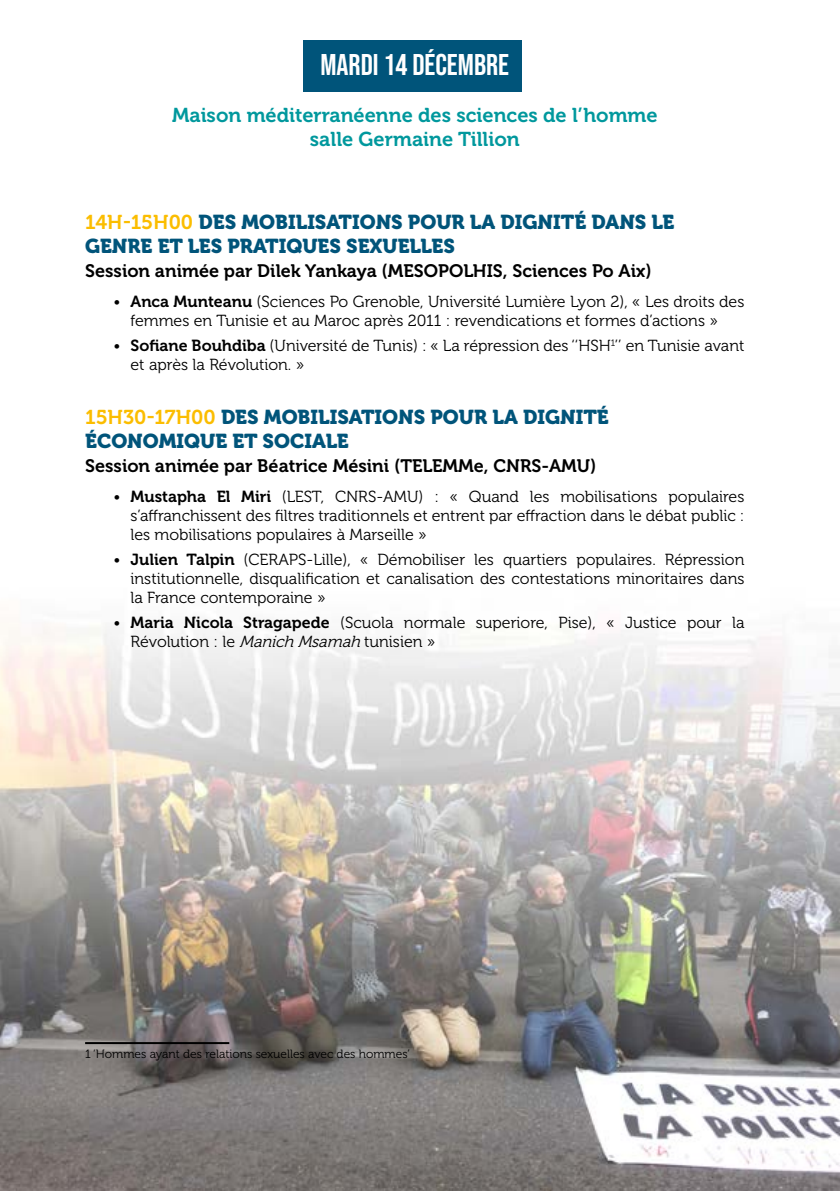
<style>
.page{position:relative;width:840px;height:1191px;background:#fff}
.page>*{position:absolute;margin:0;border:0;box-sizing:border-box;transform-origin:0 0}
.t1{font:30px "Bebas Neue";color:#fff}
.t2{font:20px/24px "Museo 900";color:#00547a}
.t3{font:20px/24px "Museo 700";color:#00989d;text-align:center}
.t4{font:18px "Museo 700";color:#000}
.t5{font:16px/19px "Museo 300";color:#000}
.t6{font:12px "Museo 300";color:#000}
.s1{font-family:"Museo 700";color:#fbbd00}
.s2{font-family:"Museo 700"}
.s3{font-style:italic}
</style>
<div class="page">
<div style="left:302px;top:40px;width:219px;height:51px;background:#00547a"></div>
<img style="left:0;top:623px;width:839px;height:568px">
<hr style="left:85px;top:1042px;width:144px;height:2px;background:#000">
<h1 class="t1" style="left:320px;top:48px;width:190px">MARDI 14 DÉCEMBRE</h1>
<p class="t3" style="left:172px;top:103px;width:487px">Maison méditerranéenne des sciences de l’homme salle Germaine Tillion</p>
<p class="t2" style="left:85px;top:210px;width:590px"><span class="s1">14H-15H00</span> DES MOBILISATIONS POUR LA DIGNITÉ DANS LE<br>GENRE ET LES PRATIQUES SEXUELLES</p>
<p class="t4" style="left:85px;top:261px;width:567px">Session animée par Dilek Yankaya (MESOPOLHIS, Sciences Po Aix)</p>
<p class="t5" style="left:130px;top:293px;width:615px;text-indent:-17px">• <span class="s2">Anca Munteanu</span> (Sciences Po Grenoble, Université Lumière Lyon 2), « Les droits des femmes en Tunisie et au Maroc après 2011 : revendications et formes d’actions »</p>
<p class="t5" style="left:130px;top:336px;width:615px;text-indent:-17px">• <span class="s2">Sofiane Bouhdiba</span> (Université de Tunis) : « La répression des ‘‘HSH<sup>1</sup>’’ en Tunisie avant et après la Révolution. »</p>
<p class="t2" style="left:85px;top:405px;width:525px"><span class="s1">15H30-17H00</span> DES MOBILISATIONS POUR LA DIGNITÉ<br>ÉCONOMIQUE ET SOCIALE</p>
<p class="t4" style="left:85px;top:455px;width:512px">Session animée par Béatrice Mésini (TELEMMe, CNRS-AMU)</p>
<p class="t5" style="left:130px;top:487px;width:615px;text-align:justify;text-indent:-17px">• <span class="s2">Mustapha El Miri</span> (LEST, CNRS-AMU) : « Quand les mobilisations populaires s’affranchissent des filtres traditionnels et entrent par effraction dans le débat public : les mobilisations populaires à Marseille »</p>
<p class="t5" style="left:130px;top:550px;width:615px;text-align:justify;text-indent:-17px">• <span class="s2">Julien Talpin</span> (CERAPS-Lille), « Démobiliser les quartiers populaires. Répression institutionnelle, disqualification et canalisation des contestations minoritaires dans la France contemporaine »</p>
<p class="t5" style="left:130px;top:613px;width:615px;text-indent:-17px">• <span class="s2">Maria Nicola Stragapede</span> (Scuola normale superiore, Pise), « Justice pour la<br>Révolution : le <span class="s3">Manich Msamah</span> tunisien »</p>
<p class="t6" style="left:85px;top:1047px;width:326px">1 ‘Hommes ayant des relations sexuelles avec des hommes’</p>
</div>
